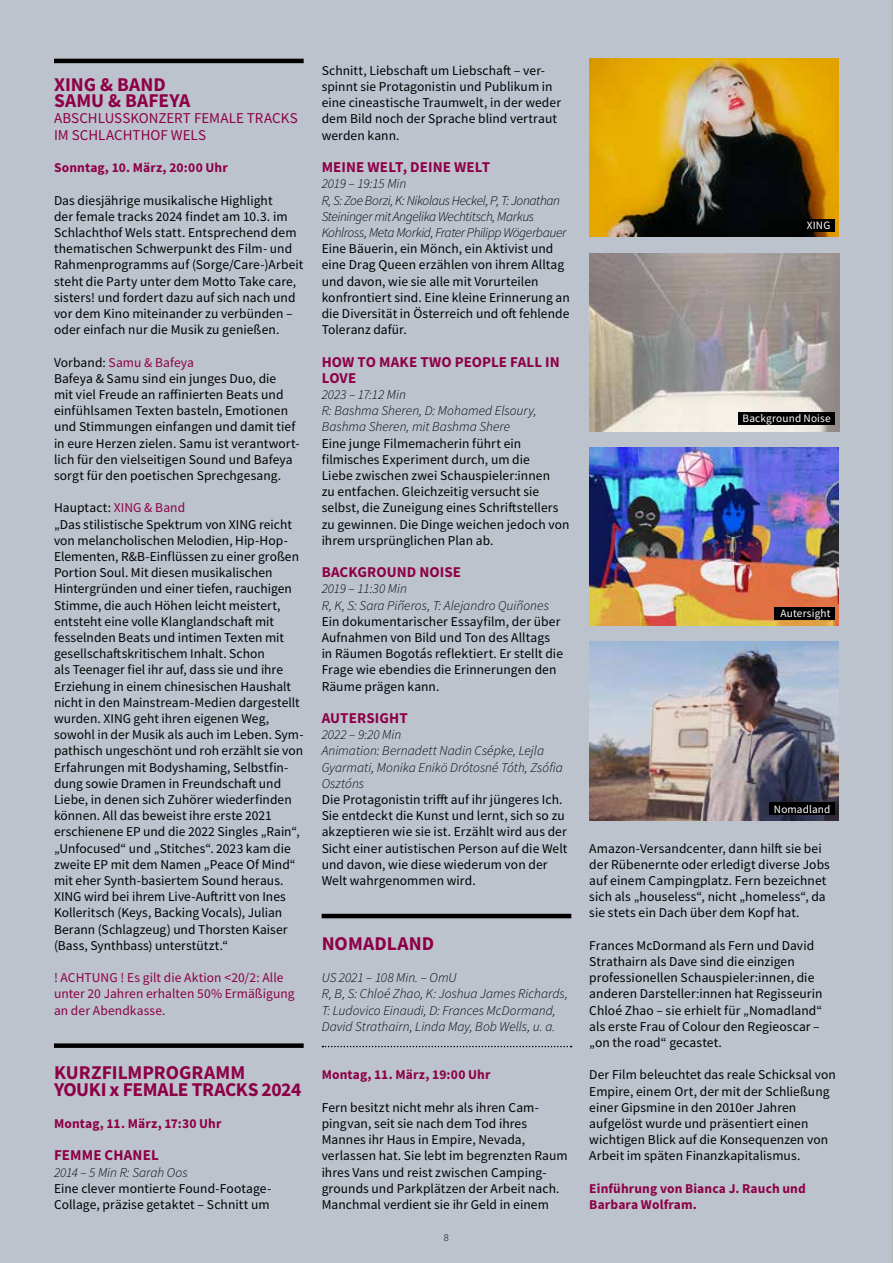
<style>
.page{position:relative;width:893px;height:1263px;background:#bcc3cd}
.page>*{position:absolute;margin:0;border:0;box-sizing:border-box;transform-origin:0 0}
.t1{font:700 19.5px/16.2px "Source Sans Pro";color:#8d0047}
.t2{font:700 15px/16.2px "Source Sans Pro";letter-spacing:.01em;color:#8d0047}
.t3{font:15px/16.2px "Source Sans Pro";color:#8d0047}
.t4{font:13.5px/16.2px "Source Sans Pro";letter-spacing:.005em;color:#000}
.t5{font:italic 300 13.5px/16.2px "Source Sans Pro";color:#000}
.t6{font:italic 300 13.5px/16.2px "Source Sans Pro";letter-spacing:-.025em;color:#000}
.t7{font:700 13.5px/16.2px "Source Sans Pro";letter-spacing:.01em;color:#8d0047}
.t8{font:13.5px/16.2px "Source Sans Pro";letter-spacing:.005em;color:#8d0047}
.t9{font:11.25px "Source Sans Pro";letter-spacing:.015em;color:#fff}
.t10{font:300 10.5px "Source Sans Pro";color:#000}
.s1{color:#8d0047}
</style>
<div class="page">
<hr style="left:322px;top:914px;width:249px;height:4px;background:#000">
<svg style="left:322px;top:1046px;width:250px;height:1px"></svg>
<img style="left:589px;top:447px;width:250px;height:179px">
<div style="left:775px;top:607px;width:60px;height:13px;background:#000"></div>
<img style="left:589px;top:59px;width:250px;height:178px">
<div style="left:801px;top:219px;width:33px;height:12px;background:#000"></div>
<img style="left:589px;top:642px;width:250px;height:178px">
<div style="left:769px;top:802px;width:66px;height:13px;background:#000"></div>
<hr style="left:54px;top:59px;width:250px;height:4px;background:#000">
<div style="left:54px;top:1043px;width:250px;height:5px;background:#000"></div>
<img style="left:589px;top:253px;width:250px;height:178px">
<div style="left:738px;top:413px;width:97px;height:12px;background:#000"></div>
<h1 class="t1" style="left:54px;top:76px;width:138px">XING &amp; BAND<br>SAMU &amp; BAFEYA</h1>
<p class="t3" style="left:54px;top:110px;width:245px">ABSCHLUSSKONZERT FEMALE TRACKS<br>IM SCHLACHTHOF WELS</p>
<p class="t7" style="left:54px;top:159px;width:175px">Sonntag, 10. März, 20:00 Uhr</p>
<p class="t4" style="left:54px;top:192px;width:251px">Das diesjährige musikalische Highlight<br>der female tracks 2024 findet am 10.3. im Schlachthof Wels statt. Entsprechend dem thematischen Schwerpunkt des Film- und Rahmenprogramms auf (Sorge/Care-)Arbeit steht die Party unter dem Motto Take care, sisters! und fordert dazu auf sich nach und vor dem Kino miteinander zu verbünden – oder einfach nur die Musik zu genießen.</p>
<p class="t4" style="left:54px;top:354px;width:247px">Vorband: <span class="s1">Samu &amp; Bafeya<br></span>Bafeya &amp; Samu sind ein junges Duo, die<br>mit viel Freude an raffinierten Beats und einfühlsamen Texten basteln, Emotionen und Stimmungen einfangen und damit tief in eure Herzen zielen. Samu ist verantwort&shy;lich für den vielseitigen Sound und Bafeya sorgt für den poetischen Sprechgesang.</p>
<p class="t4" style="left:54px;top:500px;width:251px">Hauptact: <span class="s1">XING &amp; Band<br></span>„Das stilistische Spektrum von XING reicht von melancholischen Melodien, Hip-Hop-Elementen, R&amp;B-Einflüssen zu einer großen Portion Soul. Mit diesen musikalischen Hintergründen und einer tiefen, rauchigen Stimme, die auch Höhen leicht meistert, entsteht eine volle Klanglandschaft mit fesselnden Beats und intimen Texten mit gesellschaftskritischem Inhalt. Schon<br>als Teenager fiel ihr auf, dass sie und ihre Erziehung in einem chinesischen Haushalt nicht in den Mainstream-Medien dargestellt wurden. XING geht ihren eigenen Weg, sowohl in der Musik als auch im Leben. Sym&shy;pathisch ungeschönt und roh erzählt sie von Erfahrungen mit Bodyshaming, Selbstfin&shy;dung sowie Dramen in Freundschaft und Liebe, in denen sich Zuhörer wiederfinden können. All das beweist ihre erste 2021 erschienene EP und die 2022 Singles „Rain“, „Unfocused“ und „Stitches“. 2023 kam die zweite EP mit dem Namen „Peace Of Mind“ mit eher Synth-basiertem Sound heraus.<br>XING wird bei ihrem Live-Auftritt von Ines Kolleritsch (Keys, Backing Vocals), Julian Berann (Schlagzeug) und Thorsten Kaiser (Bass, Synthbass) unterstützt.“</p>
<p class="t8" style="left:54px;top:969px;width:242px">! ACHTUNG ! Es gilt die Aktion &lt;20/2: Alle unter 20 Jahren erhalten 50% Ermäßigung an der Abendkasse.</p>
<h1 class="t1" style="left:54px;top:1064px;width:249px">KURZFILMPROGRAMM<br>YOUKI x FEMALE TRACKS 2024</h1>
<p class="t7" style="left:54px;top:1115px;width:169px">Montag, 11. März, 17:30 Uhr</p>
<p class="t2" style="left:54px;top:1147px;width:106px">FEMME CHANEL</p>
<p class="t5" style="left:54px;top:1164px;width:135px">2014 ‒ 5 Min R: Sarah Oos</p>
<p class="t4" style="left:54px;top:1180px;width:219px">Eine clever montierte Found-Footage-<br>Collage, präzise getaktet ‒ Schnitt um</p>
<p class="t4" style="left:322px;top:62px;width:241px">Schnitt, Liebschaft um Liebschaft ‒ ver&shy;spinnt sie Protagonistin und Publikum in eine cineastische Traumwelt, in der weder dem Bild noch der Sprache blind vertraut werden kann.</p>
<p class="t2" style="left:322px;top:159px;width:170px">MEINE WELT, DEINE WELT</p>
<p class="t6" style="left:322px;top:176px;width:246px">2019 ‒ 19:15 Min<br>R, S: Zoe Borzi, K: Nikolaus Heckel, P, T: Jonathan Steininger mit Angelika Wechtitsch, Markus Kohlross, Meta Morkid, Frater Philipp Wögerbauer</p>
<p class="t4" style="left:322px;top:240px;width:250px">Eine Bäuerin, ein Mönch, ein Aktivist und eine Drag Queen erzählen von ihrem Alltag und davon, wie sie alle mit Vorurteilen konfrontiert sind. Eine kleine Erinnerung an die Diversität in Österreich und oft fehlende Toleranz dafür.</p>
<p class="t2" style="left:322px;top:353px;width:240px">HOW TO MAKE TWO PEOPLE FALL IN<br>LOVE</p>
<p class="t5" style="left:322px;top:386px;width:216px">2023 ‒ 17:12 Min<br>R: Bashma Sheren, D: Mohamed Elsoury,<br>Bashma Sheren, mit Bashma Shere</p>
<p class="t4" style="left:322px;top:435px;width:249px">Eine junge Filmemacherin führt ein filmisches Experiment durch, um die<br>Liebe zwischen zwei Schauspieler:innen<br>zu entfachen. Gleichzeitig versucht sie selbst, die Zuneigung eines Schriftstellers zu gewinnen. Die Dinge weichen jedoch von ihrem ursprünglichen Plan ab.</p>
<p class="t2" style="left:322px;top:564px;width:141px">BACKGROUND NOISE</p>
<p class="t5" style="left:322px;top:581px;width:229px">2019 ‒ 11:30 Min<br>R, K, S: Sara Piñeros, T: Alejandro Quiñones</p>
<p class="t4" style="left:322px;top:613px;width:243px">Ein dokumentarischer Essayfilm, der über Aufnahmen von Bild und Ton des Alltags in Räumen Bogotás reflektiert. Er stellt die Frage wie ebendies die Erinnerungen den Räume prägen kann.</p>
<p class="t2" style="left:322px;top:710px;width:88px">AUTERSIGHT</p>
<p class="t5" style="left:322px;top:726px;width:243px">2022 ‒ 9:20 Min<br>Animation: Bernadett Nadin Csépke, Lejla<br>Gyarmati, Monika Enikö Drótosné Tóth, Zsófia<br>Osztóns</p>
<p class="t4" style="left:322px;top:791px;width:247px">Die Protagonistin trifft auf ihr jüngeres Ich.<br>Sie entdeckt die Kunst und lernt, sich so zu akzeptieren wie sie ist. Erzählt wird aus der Sicht einer autistischen Person auf die Welt und davon, wie diese wiederum von der Welt wahrgenommen wird.</p>
<h1 class="t1" style="left:322px;top:935px;width:114px">NOMADLAND</h1>
<p class="t5" style="left:322px;top:969px;width:248px">US 2021 ‒ 108 Min. ‒ OmU<br>R, B, S: Chloé Zhao, K: Joshua James Richards, T: Ludovico Einaudi, D: Frances McDormand, David Strathairn, Linda May, Bob Wells, u. a.</p>
<p class="t7" style="left:322px;top:1066px;width:170px">Montag, 11. März, 19:00 Uhr</p>
<p class="t4" style="left:322px;top:1099px;width:247px">Fern besitzt nicht mehr als ihren Cam&shy;pingvan, seit sie nach dem Tod ihres Mannes ihr Haus in Empire, Nevada, verlassen hat. Sie lebt im begrenzten Raum ihres Vans und reist zwischen Camping&shy;grounds und Parkplätzen der Arbeit nach.<br>Manchmal verdient sie ihr Geld in einem</p>
<p class="t10" style="left:444px;top:1231px;width:7px">8</p>
<p class="t9" style="left:807px;top:218px;width:25px">XING</p>
<p class="t9" style="left:742px;top:411px;width:90px">Background Noise</p>
<p class="t9" style="left:780px;top:606px;width:52px">Autersight</p>
<p class="t9" style="left:774px;top:802px;width:58px">Nomadland</p>
<p class="t4" style="left:589px;top:840px;width:242px">Amazon-Versandcenter, dann hilft sie bei der Rübenernte oder erledigt diverse Jobs auf einem Campingplatz. Fern bezeichnet sich als „houseless“, nicht „homeless“, da sie stets ein Dach über dem Kopf hat.</p>
<p class="t4" style="left:589px;top:937px;width:235px">Frances McDormand als Fern und David Strathairn als Dave sind die einzigen professionellen Schauspieler:innen, die anderen Darsteller:innen hat Regisseurin Chloé Zhao – sie erhielt für „Nomadland“ als erste Frau of Colour den Regieoscar – „on the road“ gecastet.</p>
<p class="t4" style="left:589px;top:1067px;width:248px">Der Film beleuchtet das reale Schicksal von Empire, einem Ort, der mit der Schließung einer Gipsmine in den 2010er Jahren aufgelöst wurde und präsentiert einen wichtigen Blick auf die Konsequenzen von Arbeit im späten Finanzkapitalismus.</p>
<p class="t7" style="left:589px;top:1180px;width:218px">Einführung von Bianca J. Rauch und<br>Barbara Wolfram.</p>
</div>
